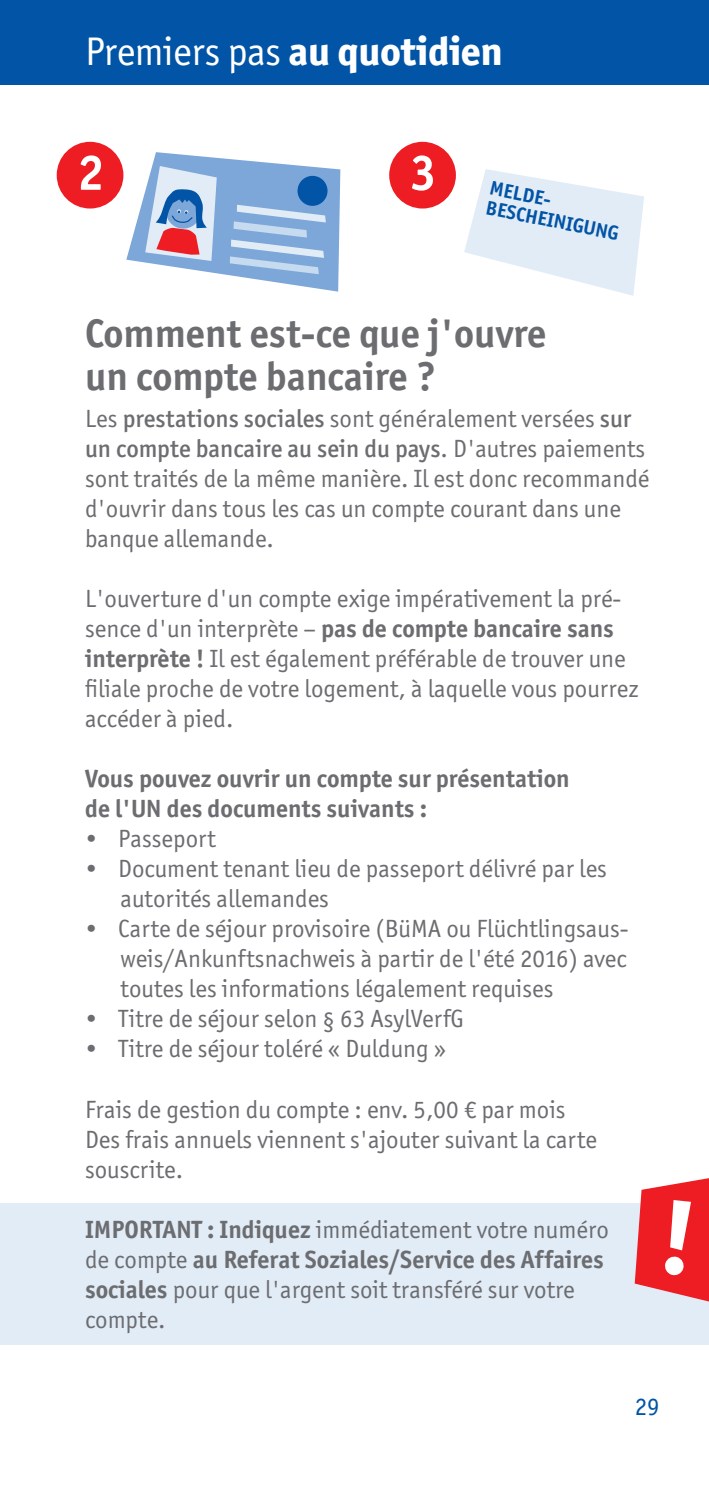
<style>
.page{position:relative;width:709px;height:1489px;background:#fff}
.page>*{position:absolute;margin:0;border:0;box-sizing:border-box;transform-origin:0 0}
.t1{font:700 50px "Officina Sans ITC Std";color:#fff}
.t2{font:700 40px/42.5px "Officina Sans ITC Std";color:#6c6d70}
.t3{font:40px "Officina Sans ITC Std";letter-spacing:-.01em;color:#fff}
.t4{font:25px/30px "Officina Sans ITC Std";color:#6c6d70}
.t5{font:700 25px/30px "Officina Sans ITC Std";color:#6c6d70}
.t6{font:25px "Officina Sans ITC Std";color:#0154a6}
.t7{font:700 20px/20px "Officina Sans ITC Std";color:#0154a6}
.s1{font-weight:800}
.s2{font-weight:500}
.s3{font-weight:700}
</style>
<div class="page">
<div style="left:0;top:1202px;width:709px;height:142px;background:#e2ecf7"></div>
<div style="left:0;top:0;width:709px;height:85px;background:#0154a6"></div>
<svg style="left:126px;top:152px;width:214px;height:139px"></svg>
<div style="left:297px;top:176px;width:30px;height:30px;background:#0154a6;border-radius:50%"></div>
<div style="left:57px;top:142px;width:66px;height:66px;background:#ee1d23;border-radius:50%"></div>
<div style="left:389px;top:142px;width:67px;height:66px;background:#ee1d23;border-radius:50%"></div>
<svg style="left:464px;top:169px;width:180px;height:127px"></svg>
<svg style="left:634px;top:1178px;width:75px;height:124px"></svg>
<h2 class="t3" style="left:85px;top:38px;width:419px">Premiers pas <span class="s1">au quotidien</span></h2>
<h1 class="t1" style="left:77px;top:155px;width:28px">2</h1>
<h1 class="t1" style="left:410px;top:155px;width:28px">3</h1>
<p class="t7" style="left:491px;top:180px;width:137px;rotate:11deg">MELDE-<br>BESCHEINIGUNG</p>
<h2 class="t2" style="left:85px;top:316px;width:463px">Comment est-ce que j'ouvre un compte bancaire ?</h2>
<p class="t4" style="left:85px;top:406px;width:566px">Les <span class="s2">prestations sociales</span> sont généralement versées <span class="s2">sur un compte bancaire au sein du pays</span>. D'autres paiements sont traités de la même manière. Il est donc recommandé d'ouvrir dans tous les cas un compte courant dans une banque allemande.</p>
<p class="t4" style="left:85px;top:586px;width:555px">L'ouverture d'un compte exige impérativement la pré&shy;sence d'un interprète – <span class="s3">pas de compte bancaire sans interprète !</span> Il est également préférable de trouver une filiale proche de votre logement, à laquelle vous pourrez accéder à pied.</p>
<p class="t5" style="left:85px;top:766px;width:486px">Vous pouvez ouvrir un compte sur présentation de l'UN des documents suivants :</p>
<p class="t4" style="left:85px;top:826px;width:132px">• Passeport</p>
<p class="t4" style="left:120px;top:856px;width:488px;text-indent:-35px">• Document tenant lieu de passeport délivré par les autorités allemandes</p>
<p class="t4" style="left:120px;top:916px;width:509px;text-align:justify;text-indent:-35px">• Carte de séjour provisoire (BüMA ou Flüchtlingsaus&shy;weis/Ankunftsnachweis à partir de l'été 2016) avec toutes les informations légalement requises</p>
<p class="t4" style="left:85px;top:1006px;width:380px">• Titre de séjour selon § 63 AsylVerfG</p>
<p class="t4" style="left:85px;top:1036px;width:362px">• Titre de séjour toléré « Duldung »</p>
<p class="t4" style="left:85px;top:1096px;width:513px">Frais de gestion du compte : env. 5,00 € par mois<br>Des frais annuels viennent s'ajouter suivant la carte souscrite.</p>
<p class="t4" style="left:85px;top:1216px;width:525px"><span class="s3">IMPORTANT : Indiquez</span> immédiatement votre numéro de compte <span class="s3">au Referat Soziales/Service des Affaires sociales</span> pour que l'argent soit transféré sur votre compte.</p>
<p class="t6" style="left:634px;top:1397px;width:26px">29</p>
</div>
